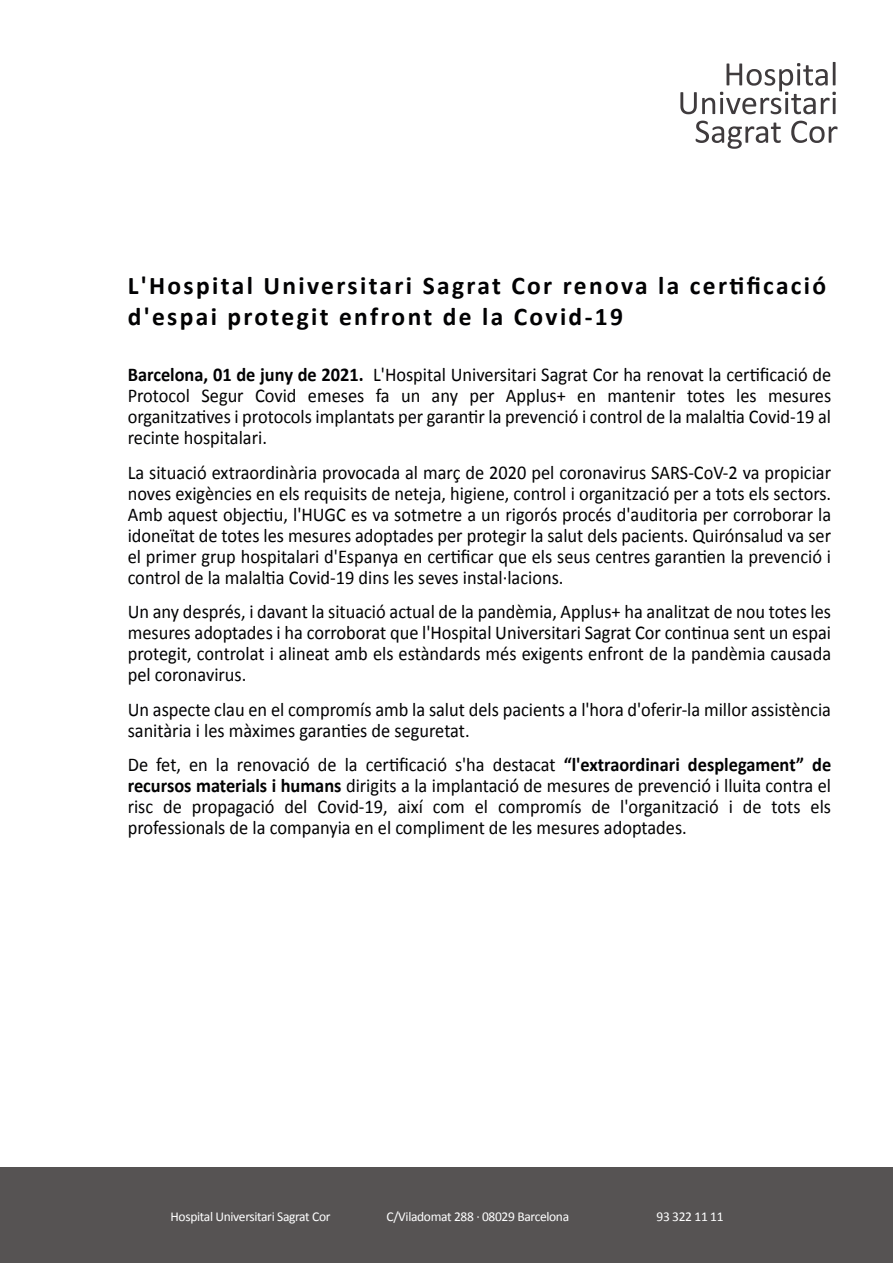
<style>
.page{position:relative;width:893px;height:1263px;background:#fff}
.page>*{position:absolute;margin:0;border:0;box-sizing:border-box;transform-origin:0 0}
.t1{font:700 25.5px/31.5px "Calibri";letter-spacing:.09em;color:#020203}
.t2{font:19.5px/21px "Calibri";color:#020203;text-align:justify;scale:.94 1}
.t3{font:13.5px "Calibri";letter-spacing:-.025em;color:#fff}
.s1{font-weight:700}
</style>
<div class="page">
<div style="left:0;top:1167px;width:893px;height:96px;background:#565353"></div>
<svg style="left:680px;top:62px;width:156px;height:52px"></svg>
<svg style="left:696px;top:121px;width:85px;height:28px"></svg>
<svg style="left:791px;top:121px;width:46px;height:22px"></svg>
<h1 class="t1" style="left:128px;top:270px;width:700px">L'Hospital Universitari Sagrat Cor renova la certificació d'espai protegit enfront de la Covid-19</h1>
<p class="t2" style="left:128px;top:364px;width:750px"><span class="s1">Barcelona, 01 de juny de 2021.</span> L'Hospital Universitari Sagrat Cor ha renovat la certificació de Protocol Segur Covid emeses fa un any per Applus+ en mantenir totes les mesures organitzatives i protocols implantats per garantir la prevenció i control de la malaltia Covid-19 al recinte hospitalari.</p>
<p class="t2" style="left:128px;top:462px;width:750px">La situació extraordinària provocada al març de 2020 pel coronavirus SARS-CoV-2 va propiciar noves exigències en els requisits de neteja, higiene, control i organització per a tots els sectors.<br>Amb aquest objectiu, l'HUGC es va sotmetre a un rigorós procés d'auditoria per corroborar la idoneïtat de totes les mesures adoptades per protegir la salut dels pacients. Quirónsalud va ser el primer grup hospitalari d'Espanya en certificar que els seus centres garantien la prevenció i control de la malaltia Covid-19 dins les seves instal·lacions.</p>
<p class="t2" style="left:128px;top:601px;width:750px">Un any després, i davant la situació actual de la pandèmia, Applus+ ha analitzat de nou totes les mesures adoptades i ha corroborat que l'Hospital Universitari Sagrat Cor continua sent un espai protegit, controlat i alineat amb els estàndards més exigents enfront de la pandèmia causada pel coronavirus.</p>
<p class="t2" style="left:128px;top:699px;width:750px">Un aspecte clau en el compromís amb la salut dels pacients a l'hora d'oferir-la millor assistència sanitària i les màximes garanties de seguretat.</p>
<p class="t2" style="left:128px;top:754px;width:750px">De fet, en la renovació de la certificació s'ha destacat <span class="s1">“l'extraordinari desplegament” de recursos materials i humans</span> dirigits a la implantació de mesures de prevenció i lluita contra el risc de propagació del Covid-19, així com el compromís de l'organització i de tots els professionals de la companyia en el compliment de les mesures adoptades.</p>
<p class="t3" style="left:171px;top:1208px;width:161px">Hospital Universitari Sagrat Cor</p>
<p class="t3" style="left:387px;top:1208px;width:184px">C/Viladomat 288 · 08029 Barcelona</p>
<p class="t3" style="left:656px;top:1208px;width:69px">93 322 11 11</p>
</div>
